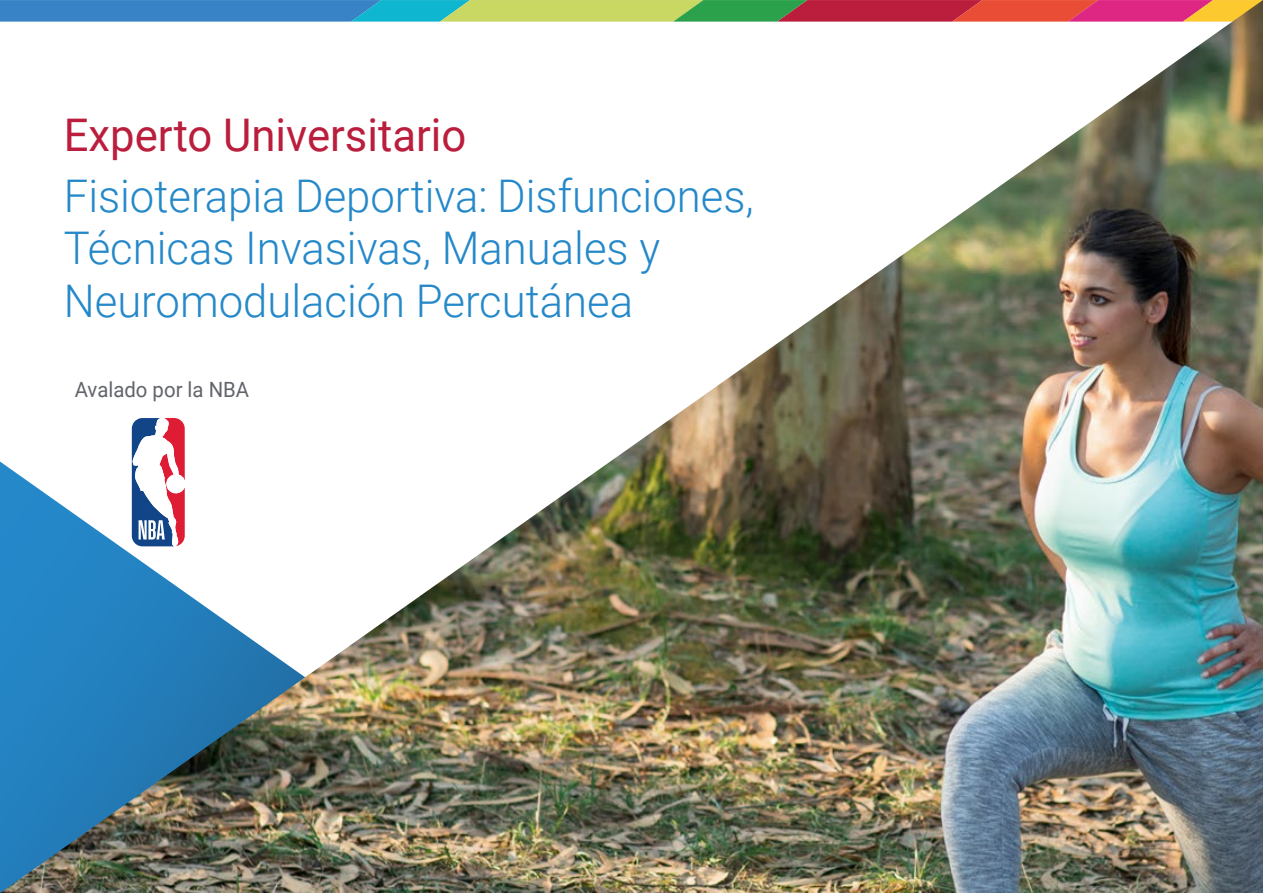
<style>
.page{position:relative;width:1263px;height:893px;background:#fff}
.page>*{position:absolute;margin:0;border:0;box-sizing:border-box;transform-origin:0 0}
.t1{font:300 45px/52.5px "Roboto";color:#2488c9}
.t2{font:45px "Roboto";color:#ba1e3c}
.t3{font:21px "Roboto";color:#61646a}
</style>
<div class="page">
<img style="left:0;top:0;width:1263px;height:893px">
<p class="t2" style="left:64px;top:103px;width:404px">Experto Universitario</p>
<p class="t1" style="left:64px;top:168px;width:691px">Fisioterapia Deportiva: Disfunciones,<br>Técnicas Invasivas, Manuales y<br>Neuromodulación Percutánea</p>
<p class="t3" style="left:75px;top:375px;width:176px">Avalado por la NBA</p>
</div>
